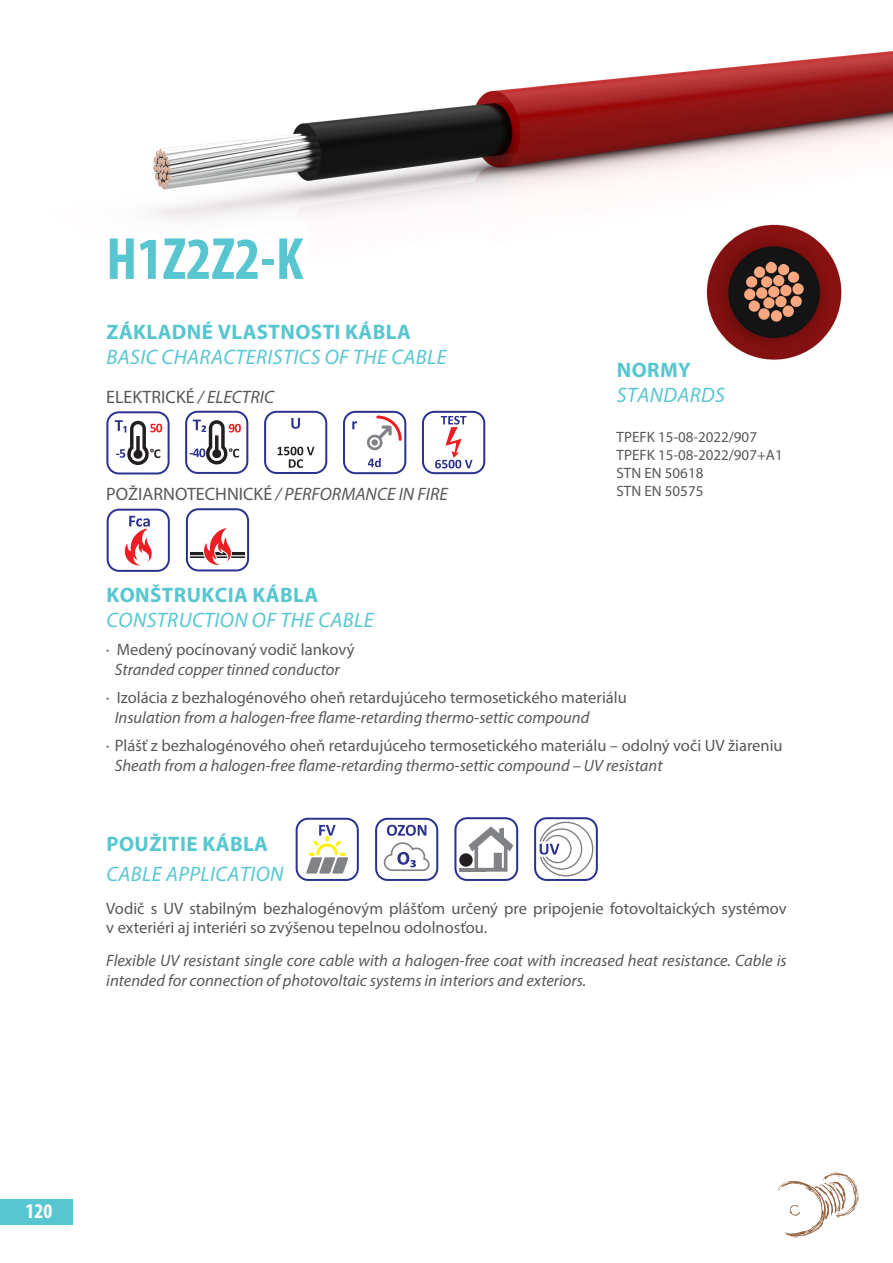
<style>
.page{position:relative;width:893px;height:1263px;background:#fff}
.page>*{position:absolute;margin:0;border:0;box-sizing:border-box;transform-origin:0 0}
.nazvy_kablov{font:700 condensed 60px "Myriad Pro";color:#57c6d1}
.t1{font:italic 21px "Myriad Pro";letter-spacing:.02em;color:#57c6d1}
.t2{font:700 21px "Myriad Pro";letter-spacing:.02em;color:#57c6d1}
.t3{font:700 condensed 21px "Myriad Pro";color:#fff}
.t4{font:italic 18px "Myriad Pro";color:#57585a}
.t5{font:18px "Myriad Pro";color:#57585a}
.hlavny_text{font:16.5px/19.8px "Myriad Pro";color:#57585a}
.hlavny_text_popis{font:italic 16.5px/19.8px "Myriad Pro";color:#57585a}
.hlavny_text_popis-2{font:16.5px/19.8px "Myriad Pro";color:#57585a}
.t6{font:15px "Myriad Pro";color:#57585a}
.s1{font-style:italic}
.s2{font-style:normal}
</style>
<div class="page">
<div style="left:0;top:1199px;width:72px;height:25px;background:#57c6d1"></div>
<svg style="left:778px;top:1172px;width:81px;height:65px"></svg>
<img style="left:152px;top:51px;width:741px;height:309px">
<svg style="left:106px;top:411px;width:64px;height:63px"></svg>
<svg style="left:185px;top:411px;width:63px;height:63px"></svg>
<svg style="left:264px;top:411px;width:63px;height:63px"></svg>
<svg style="left:343px;top:411px;width:63px;height:63px"></svg>
<svg style="left:422px;top:411px;width:63px;height:63px"></svg>
<svg style="left:107px;top:509px;width:63px;height:63px"></svg>
<svg style="left:186px;top:508px;width:63px;height:63px"></svg>
<svg style="left:296px;top:818px;width:63px;height:63px"></svg>
<svg style="left:375px;top:818px;width:63px;height:63px"></svg>
<svg style="left:454px;top:817px;width:64px;height:64px"></svg>
<hr style="left:459px;top:868px;width:26px;height:4px;background:#808285">
<svg style="left:534px;top:817px;width:64px;height:64px"></svg>
<p class="nazvy_kablov" style="left:106px;top:221px;width:199px">H1Z2Z2-K</p>
<p class="t2" style="left:107px;top:318px;width:306px">ZÁKLADNÉ VLASTNOSTI KÁBLA</p>
<p class="t1" style="left:107px;top:344px;width:342px">BASIC CHARACTERISTICS OF THE CABLE</p>
<p class="t5" style="left:106px;top:386px;width:169px">ELEKTRICKÉ <span class="s1">/ ELECTRIC</span></p>
<p class="t4" style="left:106px;top:483px;width:343px"><span class="s2">POŽIARNOTECHNICKÉ</span> / PERFORMANCE IN FIRE</p>
<p class="t2" style="left:617px;top:356px;width:76px">NORMY</p>
<p class="t1" style="left:617px;top:382px;width:110px">STANDARDS</p>
<p class="t6" style="left:617px;top:428px;width:142px">TPEFK 15-08-2022/907</p>
<p class="t6" style="left:617px;top:446px;width:168px">TPEFK 15-08-2022/907+A1</p>
<p class="t6" style="left:617px;top:464px;width:88px">STN EN 50618</p>
<p class="t6" style="left:617px;top:482px;width:88px">STN EN 50575</p>
<p class="t2" style="left:107px;top:581px;width:213px">KONŠTRUKCIA KÁBLA</p>
<p class="t1" style="left:107px;top:607px;width:269px">CONSTRUCTION OF THE CABLE</p>
<p class="hlavny_text" style="left:106px;top:639px;width:250px;text-align:center">· Medený pocínovaný vodič lankový<br><span class="s1">Stranded copper tinned conductor</span></p>
<p class="hlavny_text" style="left:115px;top:687px;width:513px;text-indent:-9px">· Izolácia z bezhalogénového oheň retardujúceho termosetického materiálu<br><span class="s1">Insulation from a halogen-free flame-retarding thermo-settic compound</span></p>
<p class="hlavny_text" style="left:115px;top:735px;width:669px;text-indent:-9px">· Plášť z bezhalogénového oheň retardujúceho termosetického materiálu – odolný voči UV žiareniu<br><span class="s1">Sheath from a halogen-free flame-retarding thermo-settic compound – UV resistant</span></p>
<p class="t2" style="left:107px;top:830px;width:163px">POUŽITIE KÁBLA</p>
<p class="t1" style="left:107px;top:861px;width:178px">CABLE APPLICATION</p>
<p class="hlavny_text_popis-2" style="left:106px;top:898px;width:682px">Vodič s UV stabilným bezhalogénovým plášťom určený pre pripojenie fotovoltaických systémov v exteriéri aj interiéri so zvýšenou tepelnou odolnosťou.</p>
<p class="hlavny_text_popis" style="left:106px;top:950px;width:682px">Flexible UV resistant single core cable with a halogen-free coat with increased heat resistance. Cable is intended for connection of photovoltaic systems in interiors and exteriors.</p>
<p class="t3" style="left:26px;top:1198px;width:28px">120</p>
</div>
